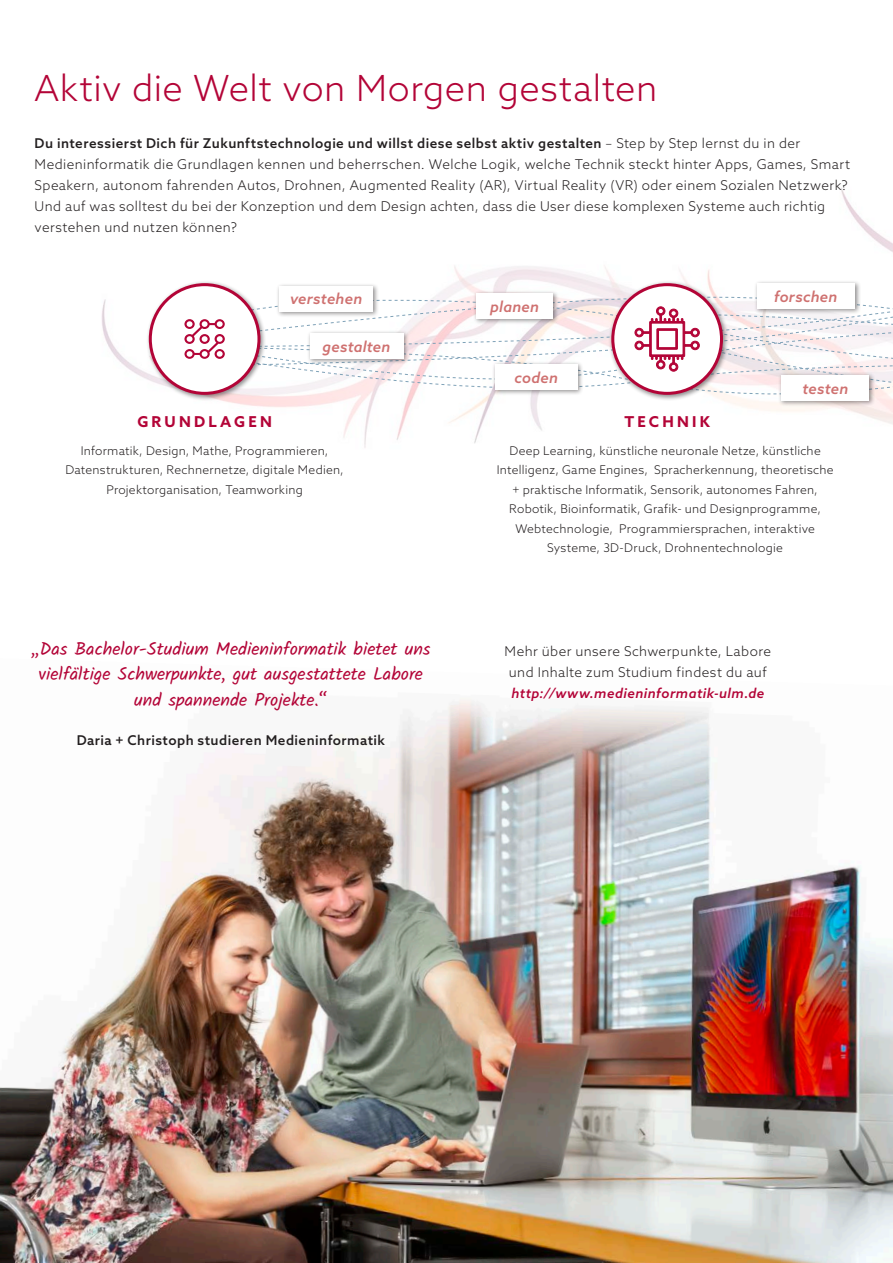
<style>
.page{position:relative;width:893px;height:1263px;background:#fff}
.page>*{position:absolute;margin:0;border:0;box-sizing:border-box;transform-origin:0 0}
.t1{font:300 36px "Azo Sans";letter-spacing:.015em;color:#b30437}
.t2{font:18px/25.5px "Kalam";color:#b30437;text-align:center}
.t3{font:italic 500 15px "Azo Sans";letter-spacing:.015em;color:#cf7170}
.t4{font:700 15px "Azo Sans";letter-spacing:.215em;color:#b30437}
.t5{font:300 13.5px/21px "Azo Sans";letter-spacing:.03em;color:#231f20}
.t6{font:500 13.5px "Azo Sans";letter-spacing:.035em;color:#231f20}
.t7{font:italic 500 13.5px "Azo Sans";letter-spacing:.035em;color:#b30437}
.t8{font:300 12px/19.5px "Azo Sans";letter-spacing:.02em;color:#231f20;text-align:center}
.s1{font-weight:500}
</style>
<div class="page">
<img style="left:101px;top:188px;width:792px;height:260px">
<img style="left:0;top:698px;width:893px;height:565px">
<div style="left:754px;top:280px;width:107px;height:35px;background:#fcfcfc"></div>
<div style="left:146px;top:280px;width:120px;height:121px;background:#231f20;opacity:.5"></div>
<div style="left:150px;top:285px;width:109px;height:108px;background:#fff;border-radius:50%"></div>
<svg style="left:174px;top:281px;width:719px;height:122px"></svg>
<div style="left:778px;top:373px;width:97px;height:34px;background:#231f20;opacity:.5"></div>
<div style="left:781px;top:375px;width:88px;height:26px;background:#fff"></div>
<p class="t1" style="left:35px;top:65px;width:624px">Aktiv die Welt von Morgen gestalten</p>
<p class="t5" style="left:35px;top:132px;width:817px"><span class="s1">Du interessierst Dich für Zukunftstechnologie und willst diese selbst aktiv gestalten</span> – Step by Step lernst du in der Medieninformatik die Grundlagen kennen und beherrschen. Welche Logik, welche Technik steckt hinter Apps, Games, Smart Speakern, autonom fahrenden Autos, Drohnen, Augmented Reality (AR), Virtual Reality (VR) oder einem Sozialen Netzwerk?<br>Und auf was solltest du bei der Konzeption und dem Design achten, dass die User diese komplexen Systeme auch richtig verstehen und nutzen können?</p>
<p class="t3" style="left:290px;top:289px;width:74px">verstehen</p>
<p class="t3" style="left:774px;top:287px;width:65px">forschen</p>
<p class="t3" style="left:490px;top:297px;width:50px">planen</p>
<p class="t3" style="left:323px;top:337px;width:69px">gestalten</p>
<p class="t3" style="left:515px;top:368px;width:45px">coden</p>
<p class="t4" style="left:137px;top:411px;width:136px">GRUNDLAGEN</p>
<p class="t4" style="left:624px;top:411px;width:87px">TECHNIK</p>
<p class="t3" style="left:802px;top:379px;width:47px">testen</p>
<p class="t8" style="left:65px;top:441px;width:280px">Informatik, Design, Mathe, Programmieren,<br>Datenstrukturen, Rechnernetze, digitale Medien,<br>Projektorganisation, Teamworking</p>
<p class="t8" style="left:497px;top:441px;width:338px">Deep Learning, künstliche neuronale Netze, künstliche Intelligenz, Game Engines, Spracherkennung, theoretische + praktische Informatik, Sensorik, autonomes Fahren, Robotik, Bioinformatik, Grafik- und Designprogramme, Webtechnologie, Programmiersprachen, interaktive Systeme, 3D-Druck, Drohnentechnologie</p>
<p class="t2" style="left:31px;top:637px;width:401px">„Das Bachelor-Studium Medieninformatik bietet uns vielfältige Schwerpunkte, gut ausgestattete Labore und spannende Projekte.“</p>
<p class="t5" style="left:504px;top:640px;width:268px;text-align:center">Mehr über unsere Schwerpunkte, Labore und Inhalte zum Studium findest du auf</p>
<p class="t7" style="left:511px;top:684px;width:254px">http://www.medieninformatik-ulm.de</p>
<p class="t6" style="left:77px;top:731px;width:310px">Daria + Christoph studieren Medieninformatik</p>
</div>
